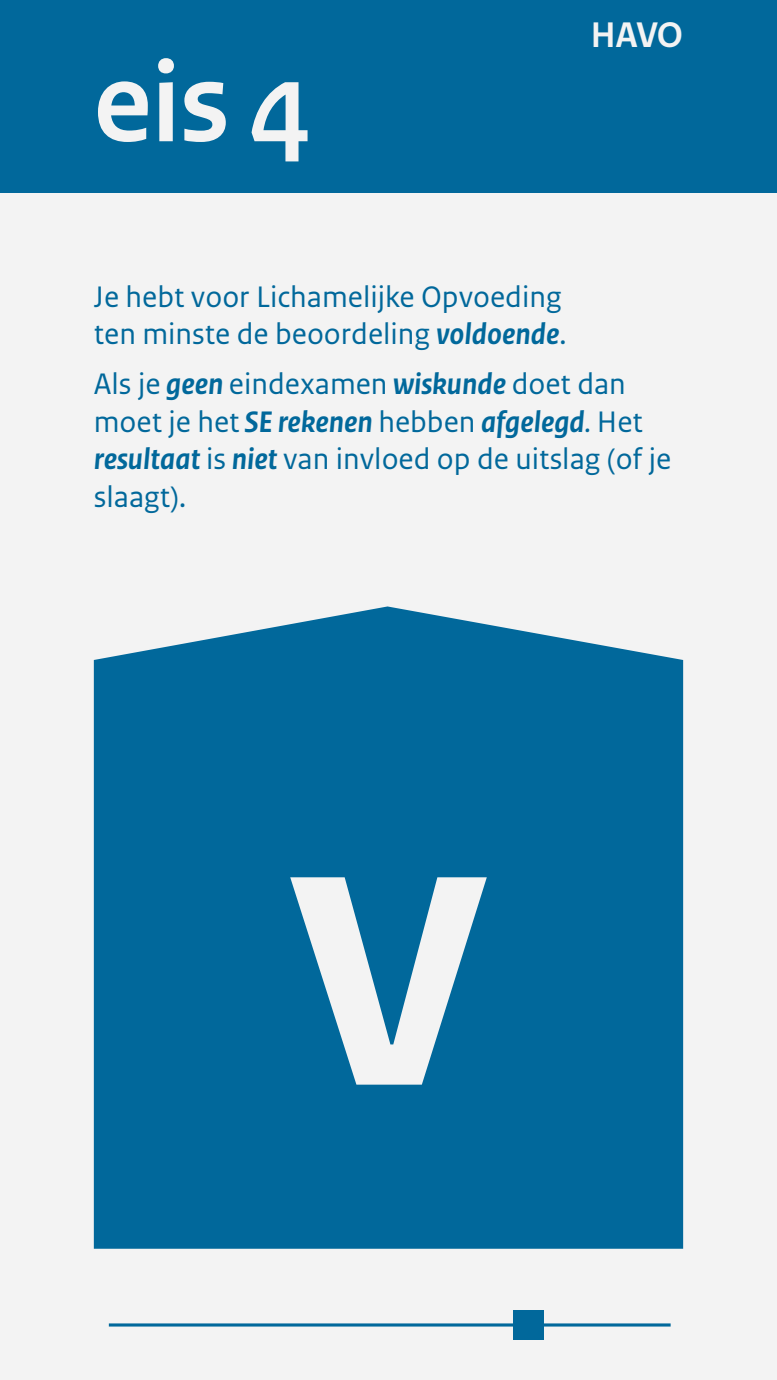
<style>
.page{position:relative;width:777px;height:1380px;background:#fff}
.page>*{position:absolute;margin:0;border:0;box-sizing:border-box;transform-origin:0 0}
.number_a_grey{font:700 418.81px "Rijksoverheid Sans Heading";color:#f3f3f3}
.Kop_grey{font:700 118.75px "Rijksoverheid Sans Heading";color:#f3f3f3}
.Kop_follow_grey{font:700 37.5px "Rijksoverheid Sans Heading";color:#f3f3f3}
.Paragraph_basic_blue{font:31.25px/37.5px "Rijksoverheid Sans Text";color:#01689b}
.s1{font-weight:700;font-style:italic}
.s2{font-style:italic}
</style>
<div class="page">
<div style="left:0;top:0;width:776px;height:193px;background:#01689b"></div>
<div style="left:0;top:193px;width:776px;height:1187px;background:#f3f3f3"></div>
<div style="left:94px;top:606px;width:588px;height:643px;background:#01689b"></div>
<svg style="left:109px;top:1323px;width:561px;height:4px;background:#3586ad"></svg>
<div style="left:513px;top:1310px;width:30px;height:30px;background:#01689b"></div>
<p class="Kop_grey" style="left:94px;top:36px;width:217px">eis 4</p>
<p class="Kop_follow_grey" style="left:590px;top:14px;width:94px">HAVO</p>
<p class="Paragraph_basic_blue" style="left:94px;top:278px;width:474px">Je hebt voor Lichamelijke Opvoeding ten minste de beoordeling <span class="s1">voldoende</span>.</p>
<p class="Paragraph_basic_blue" style="left:94px;top:366px;width:578px">Als je <span class="s1">geen</span> eindexamen <span class="s1">wiskunde</span> doet dan moet je het <span class="s1">SE rekenen</span> hebben <span class="s1">afgelegd</span><span class="s2">.</span> Het <span class="s1">resultaat</span> is <span class="s1">niet</span> van invloed op de uitslag (of je slaagt).</p>
<p class="number_a_grey" style="left:291px;top:713px;width:196px">v</p>
</div>
